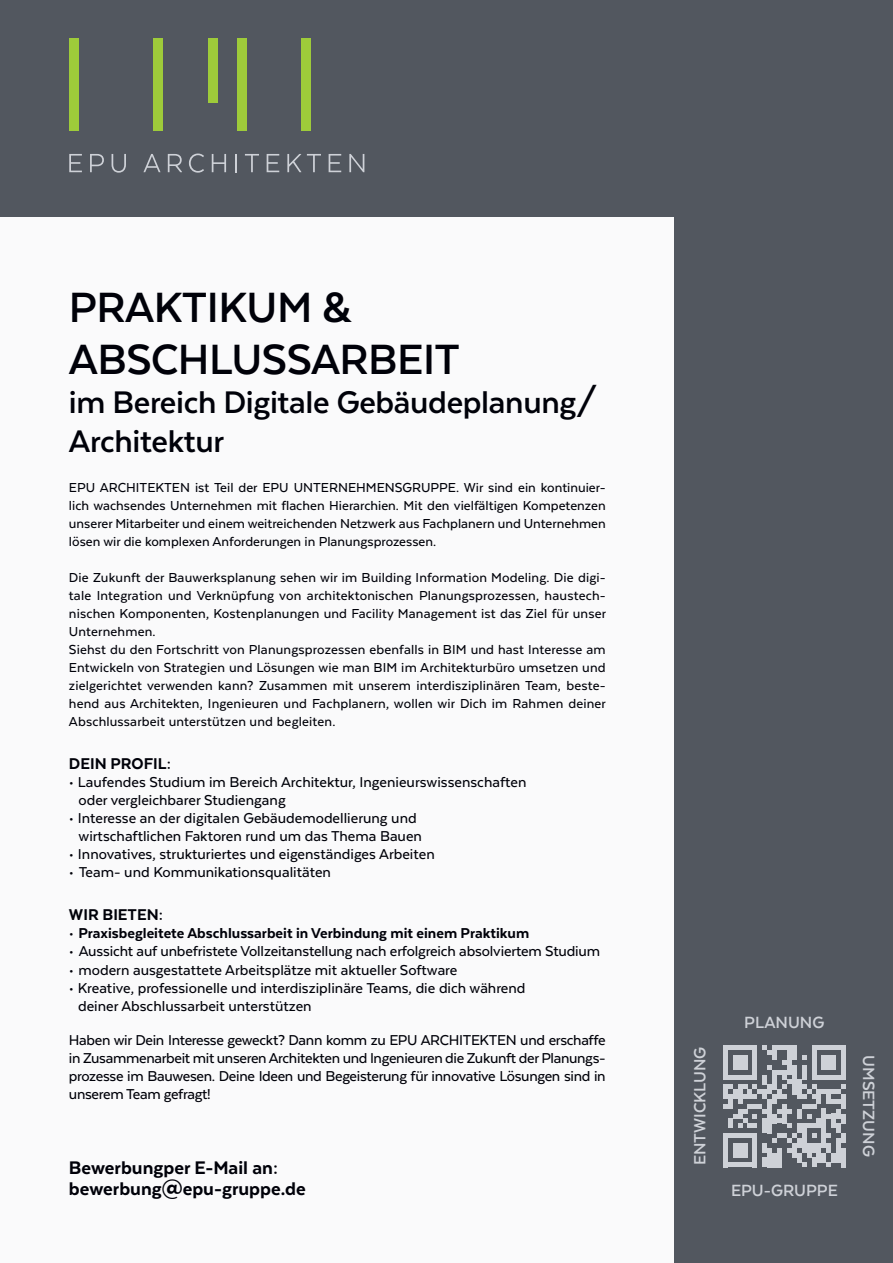
<style>
.page{position:relative;width:893px;height:1263px;background:#fff}
.page>*{position:absolute;margin:0;border:0;box-sizing:border-box;transform-origin:0 0}
.t1{font:700 48.75px/52.5px "Texta";letter-spacing:-.01em;color:#000109}
.t2{font:700 36px/39px "Texta";letter-spacing:-.01em;color:#000109}
.t3{font:800 21px/21px "Texta";color:#000109}
.t4{font:700 18.75px "Texta";color:#ced1d7}
.t5{font:800 18px "Texta";color:#000109}
.t6{font:500 16.5px/18px "Texta";color:#000109}
.t7{font:800 16.5px "Texta";color:#000109}
.t8{font:500 15px/18px "Texta";letter-spacing:.01em;color:#000109;text-align:justify}
.s1{font-weight:500}
</style>
<div class="page">
<div style="left:0;top:0;width:891px;height:1263px;background:#fafafb"></div>
<div style="left:675px;top:0;width:218px;height:1263px;background:#52575f"></div>
<div style="left:0;top:0;width:891px;height:217px;background:#52575f"></div>
<svg style="left:143px;top:154px;width:18px;height:18px"></svg>
<div style="left:69px;top:38px;width:10px;height:92px;background:#9ecb3a"></div>
<div style="left:153px;top:38px;width:10px;height:92px;background:#9ecb3a"></div>
<div style="left:301px;top:38px;width:9px;height:92px;background:#9ecb3a"></div>
<div style="left:208px;top:38px;width:10px;height:65px;background:#9ecb3a"></div>
<div style="left:237px;top:38px;width:9px;height:92px;background:#9ecb3a"></div>
<svg style="left:69px;top:154px;width:13px;height:18px"></svg>
<svg style="left:90px;top:154px;width:14px;height:18px"></svg>
<svg style="left:112px;top:154px;width:14px;height:19px"></svg>
<svg style="left:168px;top:154px;width:14px;height:18px"></svg>
<svg style="left:189px;top:154px;width:15px;height:19px"></svg>
<svg style="left:212px;top:154px;width:14px;height:18px"></svg>
<svg style="left:236px;top:154px;width:1px;height:18px"></svg>
<svg style="left:245px;top:154px;width:14px;height:18px"></svg>
<svg style="left:267px;top:154px;width:12px;height:18px"></svg>
<svg style="left:287px;top:154px;width:14px;height:18px"></svg>
<svg style="left:307px;top:154px;width:14px;height:18px"></svg>
<svg style="left:329px;top:154px;width:12px;height:18px"></svg>
<svg style="left:349px;top:154px;width:15px;height:18px"></svg>
<div style="left:723px;top:1133px;width:5px;height:34px;background:#ced1d7"></div>
<div style="left:733px;top:1143px;width:5px;height:14px;background:#ced1d7"></div>
<hr style="left:738px;top:1143px;width:4px;height:14px;background:#ced1d7">
<div style="left:742px;top:1143px;width:5px;height:14px;background:#ced1d7"></div>
<svg style="left:728px;top:1162px;width:24px;height:5px"></svg>
<div style="left:752px;top:1133px;width:5px;height:34px;background:#ced1d7"></div>
<div style="left:762px;top:1157px;width:5px;height:10px;background:#ced1d7"></div>
<div style="left:767px;top:1148px;width:5px;height:19px;background:#ced1d7"></div>
<div style="left:772px;top:1153px;width:5px;height:14px;background:#ced1d7"></div>
<div style="left:777px;top:1148px;width:5px;height:19px;background:#ced1d7"></div>
<div style="left:792px;top:1143px;width:5px;height:14px;background:#ced1d7"></div>
<div style="left:797px;top:1153px;width:5px;height:9px;background:#ced1d7"></div>
<svg style="left:802px;top:1162px;width:5px;height:5px"></svg>
<div style="left:807px;top:1143px;width:5px;height:14px;background:#ced1d7"></div>
<hr style="left:812px;top:1157px;width:4px;height:10px;background:#ced1d7">
<div style="left:816px;top:1143px;width:5px;height:19px;background:#ced1d7"></div>
<div style="left:821px;top:1153px;width:5px;height:9px;background:#ced1d7"></div>
<svg style="left:826px;top:1162px;width:5px;height:5px"></svg>
<div style="left:831px;top:1153px;width:5px;height:9px;background:#ced1d7"></div>
<div style="left:836px;top:1138px;width:5px;height:24px;background:#ced1d7"></div>
<svg style="left:723px;top:1045px;width:123px;height:108px"></svg>
<div style="left:841px;top:1094px;width:5px;height:15px;background:#ced1d7"></div>
<div style="left:841px;top:1114px;width:5px;height:9px;background:#ced1d7"></div>
<div style="left:841px;top:1133px;width:5px;height:10px;background:#ced1d7"></div>
<div style="left:841px;top:1148px;width:5px;height:19px;background:#ced1d7"></div>
<h1 class="t1" style="left:69px;top:280px;width:393px">PRAKTIKUM &amp;<br>ABSCHLUSSARBEIT</h1>
<h2 class="t2" style="left:69px;top:383px;width:530px">im Bereich Digitale Gebäudeplanung/<br>Architektur</h2>
<p class="t8" style="left:69px;top:478px;width:538px">EPU ARCHITEKTEN ist Teil der EPU UNTERNEHMENSGRUPPE. Wir sind ein kontinuier&shy;lich wachsendes Unternehmen mit flachen Hierarchien. Mit den vielfältigen Kompetenzen unserer Mitarbeiter und einem weitreichenden Netzwerk aus Fachplanern und Unternehmen lösen wir die komplexen Anforderungen in Planungsprozessen.</p>
<p class="t8" style="left:69px;top:568px;width:539px;text-align:left">Die Zukunft der Bauwerksplanung sehen wir im Building Information Modeling. Die digi&shy;tale Integration und Verknüpfung von architektonischen Planungsprozessen, haustech&shy;nischen Komponenten, Kostenplanungen und Facility Management ist das Ziel für unser Unternehmen.<br>Siehst du den Fortschritt von Planungsprozessen ebenfalls in BIM und hast Interesse am Entwickeln von Strategien und Lösungen wie man BIM im Architekturbüro umsetzen und zielgerichtet verwenden kann? Zusammen mit unserem interdisziplinären Team, beste&shy;hend aus Architekten, Ingenieuren und Fachplanern, wollen wir Dich im Rahmen deiner Abschlussarbeit unterstützen und begleiten.</p>
<p class="t5" style="left:69px;top:754px;width:104px">DEIN PROFIL:</p>
<p class="t6" style="left:79px;top:773px;width:449px;text-indent:-10px">• Laufendes Studium im Bereich Architektur, Ingenieurswissenschaften oder vergleichbarer Studiengang</p>
<p class="t6" style="left:69px;top:809px;width:355px;text-align:center">• Interesse an der digitalen Gebäudemodellierung und wirtschaftlichen Faktoren rund um das Thema Bauen</p>
<p class="t6" style="left:69px;top:845px;width:367px">• Innovatives, strukturiertes und eigenständiges Arbeiten</p>
<p class="t6" style="left:69px;top:863px;width:264px">• Team- und Kommunikationsqualitäten</p>
<p class="t5" style="left:69px;top:906px;width:96px">WIR BIETEN:</p>
<p class="t7" style="left:69px;top:925px;width:462px"><span class="s1">•</span> Praxisbegleitete Abschlussarbeit in Verbindung mit einem Praktikum</p>
<p class="t6" style="left:69px;top:942px;width:533px">• Aussicht auf unbefristete Vollzeitanstellung nach erfolgreich absolviertem Studium</p>
<p class="t6" style="left:69px;top:960px;width:390px">• modern ausgestattete Arbeitsplätze mit aktueller Software</p>
<p class="t6" style="left:78px;top:978px;width:449px;text-indent:-9px">• Kreative, professionelle und interdisziplinäre Teams, die dich während deiner Abschlussarbeit unterstützen</p>
<p class="t6" style="left:69px;top:1031px;width:538px;text-align:justify">Haben wir Dein Interesse geweckt? Dann komm zu EPU ARCHITEKTEN und erschaffe in Zusammenarbeit mit unseren Architekten und Ingenieuren die Zukunft der Planungs&shy;prozesse im Bauwesen. Deine Ideen und Begeisterung für innovative Lösungen sind in unserem Team gefragt!</p>
<h3 class="t3" style="left:69px;top:1157px;width:238px">Bewerbungper E-Mail an: bewerbung@epu-gruppe.de</h3>
<p class="t4" style="left:690px;top:1165px;width:120px;rotate:-90deg">ENTWICKLUNG</p>
<p class="t4" style="left:744px;top:1013px;width:82px">PLANUNG</p>
<p class="t4" style="left:731px;top:1180px;width:108px">EPU-GRUPPE</p>
<p class="t4" style="left:878px;top:1055px;width:103px;rotate:90deg">UMSETZUNG</p>
</div>
